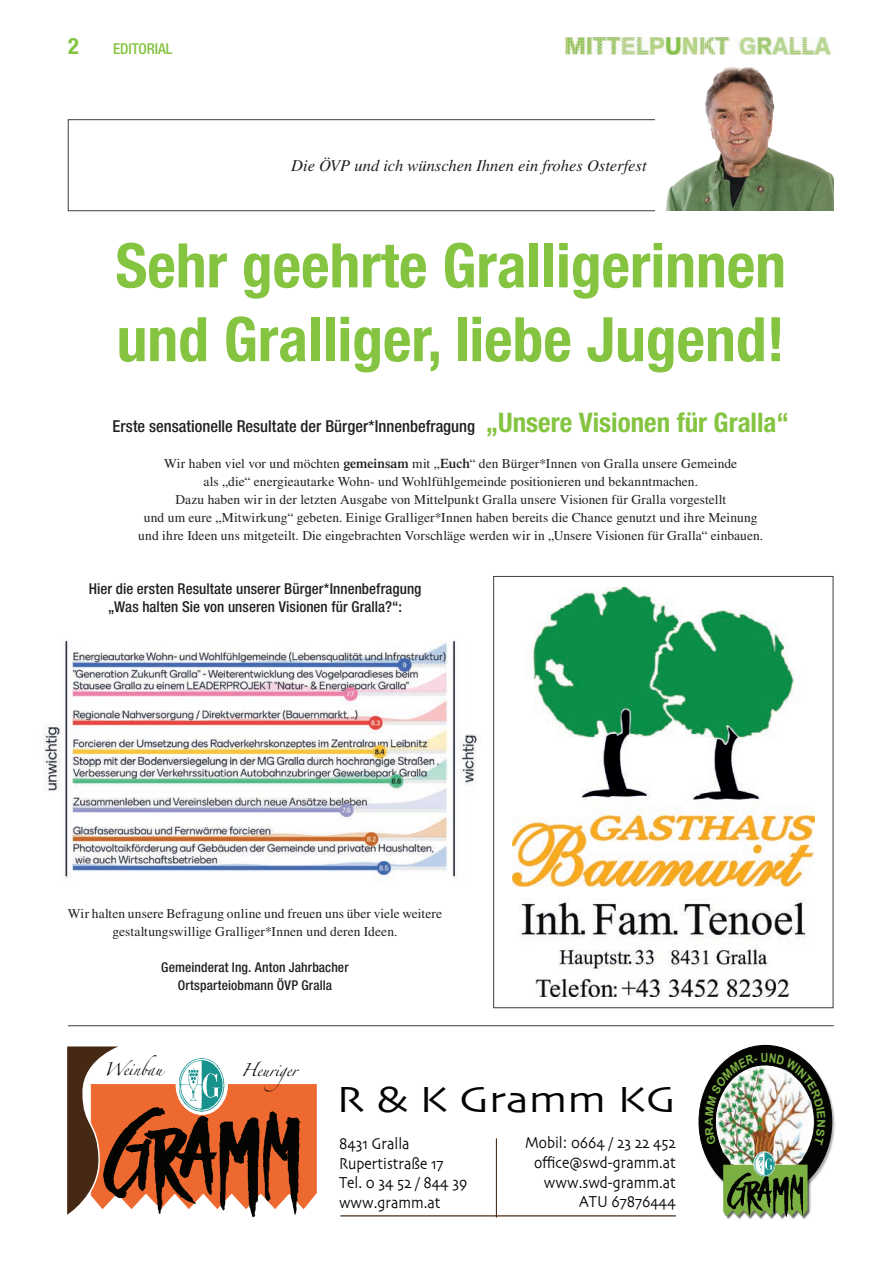
<style>
.page{position:relative;width:893px;height:1263px;background:#fff}
.page>*{position:absolute;margin:0;border:0;box-sizing:border-box;transform-origin:0 0}
.t1{font:700 condensed 61.5px/73.8px "Helvetica Neue LT Std";color:#84c440}
.t2{font:38.1px "Skia";color:#040503;scale:1.16 1}
.t3{font:700 condensed 22.5px "Helvetica Neue LT Std";color:#84c440}
.t4{font:16.5px/19.8px "Skia";color:#040503;text-align:right;scale:.87 1}
.t5{font:500 condensed 16.5px "Helvetica Neue LT Std";color:#231f20}
.t6{font:italic 16.5px "Times LT Std";color:#231f20}
.t7{font:500 condensed 15px/18px "Helvetica Neue LT Std";letter-spacing:.005em;color:#231f20;text-align:center}
.t8{font:500 condensed 15px "Helvetica Neue LT Std";color:#84c440}
.t9{font:13.5px/18px "Times LT Std";letter-spacing:.005em;color:#231f20;text-align:center}
.t10{font:500 condensed 13.5px/18px "Helvetica Neue LT Std";letter-spacing:.01em;color:#231f20;text-align:center}
.t11{font:700 12.6px "Arial";color:#7caf41;scale:.83 1}
.t12{font:11.85px "Zapfino";color:#040503;scale:.92 1}
.t13{font:700 10.95px "Arial";color:#7caf41;scale:1.09 1}
.s1{font-weight:700;font-size:27px;color:#84c440}
.s2{font-weight:600}
</style>
<div class="page">
<img style="left:564px;top:37px;width:268px;height:17px">
<div style="left:68px;top:119px;width:749px;height:92px;border:1px solid #3e3e3f"></div>
<img style="left:655px;top:67px;width:178px;height:144px">
<div style="left:699px;top:1045px;width:137px;height:157px;background:#040503;opacity:.33"></div>
<div style="left:699px;top:1045px;width:133px;height:153px;background:#040503;border-radius:50%"></div>
<div style="left:715px;top:1064px;width:103px;height:118px;background:#040503;opacity:.33"></div>
<div style="left:723px;top:1165px;width:88px;height:55px;background:#040503;opacity:.6"></div>
<svg style="left:723px;top:1173px;width:84px;height:43px"></svg>
<img style="left:716px;top:1065px;width:98px;height:108px">
<img style="left:754px;top:1151px;width:21px;height:18px">
<img style="left:727px;top:1169px;width:76px;height:47px">
<hr style="left:496px;top:1138px;width:1px;height:79px;background:#452914">
<hr style="left:340px;top:1215px;width:336px;height:1px;background:#452914">
<svg style="left:68px;top:1046px;width:249px;height:170px"></svg>
<hr style="left:68px;top:1025px;width:766px;height:1px;background:#3e3e3f">
<img style="left:512px;top:588px;width:302px;height:408px">
<div style="left:493px;top:576px;width:340px;height:432px;border:1px solid #3e3e3f"></div>
<img style="left:43px;top:640px;width:434px;height:244px">
<svg style="left:715px;top:1126px;width:1px;height:19px"></svg>
<img style="left:705px;top:1054px;width:52px;height:62px">
<img style="left:769px;top:1053px;width:56px;height:92px">
<h3 class="t3" style="left:68px;top:32px;width:12px">2</h3>
<p class="t8" style="left:113px;top:40px;width:61px">EDITORIAL</p>
<p class="t6" style="left:291px;top:156px;width:357px">Die ÖVP und ich wünschen Ihnen ein frohes Osterfest</p>
<h1 class="t1" style="left:115px;top:228px;width:672px">Sehr geehrte Gralligerinnen und Gralliger, liebe Jugend!</h1>
<p class="t5" style="left:112px;top:416px;width:678px">Erste sensationelle Resultate der Bürger*Innenbefragung <span class="s1">„Unsere Visionen für Gralla“</span></p>
<p class="t9" style="left:138px;top:454px;width:626px">Wir haben viel vor und möchten <span class="s2">gemeinsam</span> mit „<span class="s2">Euch</span>“ den Bürger*Innen von Gralla unsere Gemeinde<br>als „die“ energieautarke Wohn- und Wohlfühlgemeinde positionieren und bekanntmachen.<br>Dazu haben wir in der letzten Ausgabe von Mittelpunkt Gralla unsere Visionen für Gralla vorgestellt<br>und um eure „Mitwirkung“ gebeten. Einige Gralliger*Innen haben bereits die Chance genutzt und ihre Meinung und ihre Ideen uns mitgeteilt. Die eingebrachten Vorschläge werden wir in „Unsere Visionen für Gralla“ einbauen.</p>
<p class="t7" style="left:89px;top:579px;width:334px">Hier die ersten Resultate unserer Bürger*Innenbefragung „Was halten Sie von unseren Visionen für Gralla?“:</p>
<p class="t9" style="left:68px;top:904px;width:376px">Wir halten unsere Befragung online und freuen uns über viele weitere gestaltungswillige Gralliger*Innen und deren Ideen.</p>
<p class="t10" style="left:161px;top:958px;width:189px">Gemeinderat Ing. Anton Jahrbacher<br>Ortsparteiobmann ÖVP Gralla</p>
<p class="t12" style="left:104px;top:1064px;width:65px">Weinbau</p>
<p class="t12" style="left:241px;top:1065px;width:68px">Heuriger</p>
<h2 class="t2" style="left:336px;top:1076px;width:294px">R &amp; K Gramm KG</h2>
<p class="t4" style="left:339px;top:1134px;width:149px;text-align:left">8431 Gralla<br>Rupertistraße 17<br>Tel. 0 34 52 / 844 39 www.gramm.at</p>
<p class="t4" style="left:525px;top:1133px;width:175px">Mobil: 0664 / 23 22 452 office@swd-gramm.at www.swd-gramm.at<br>ATU 67876444</p>
<p class="t13" style="left:703px;top:1126px;width:10px;rotate:-90deg">A</p>
<p class="t11" style="left:761px;top:1050px;width:11px">U</p>
</div>
